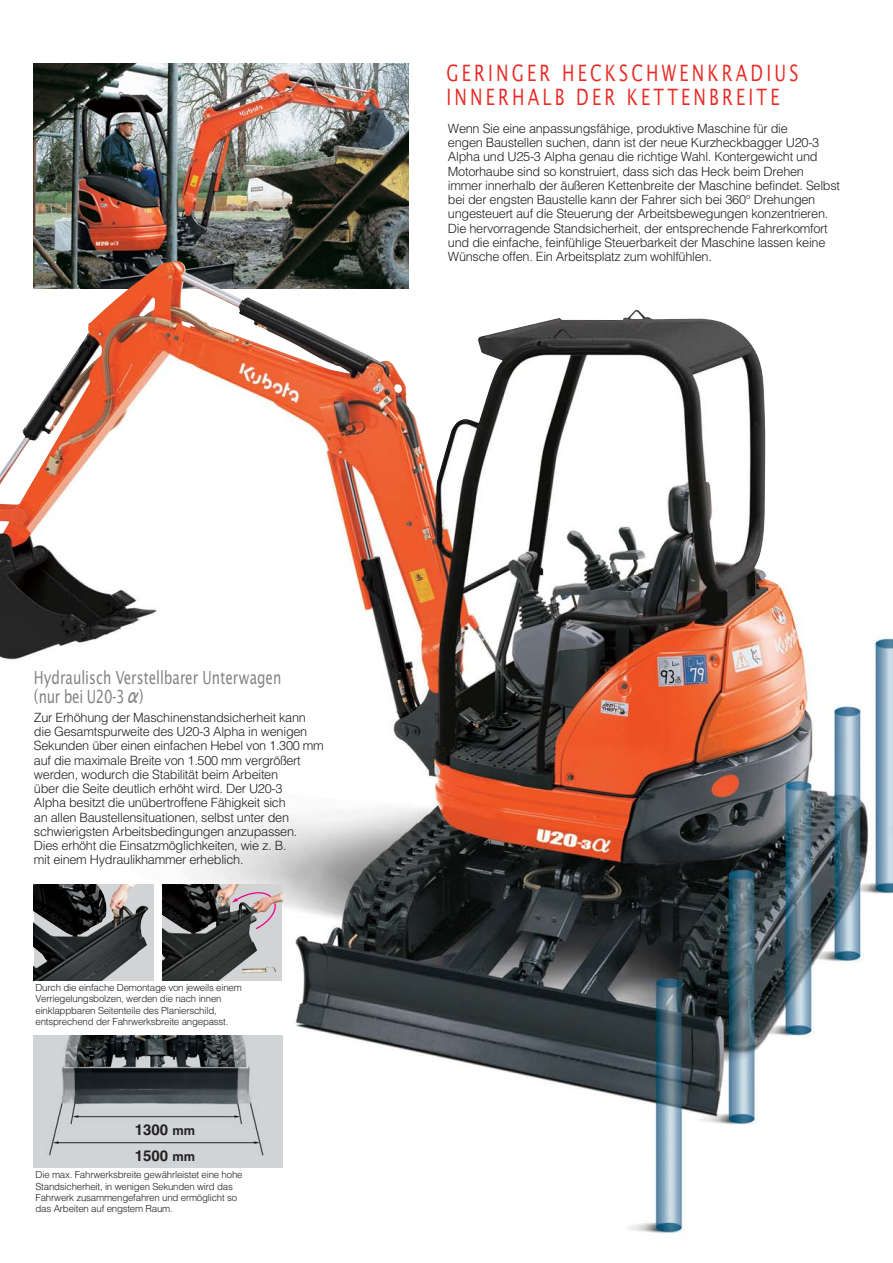
<style>
.page{position:relative;width:893px;height:1263px;background:#fff}
.page>*{position:absolute;margin:0;border:0;box-sizing:border-box;transform-origin:0 0}
.t1{font:22.5px/24px "Lucida Sans";letter-spacing:.19em;color:#e82b25;scale:.75 1}
.t2{font:18px/19.5px "Lucida Sans";color:#808285;scale:.75 1}
.t3{font:700 15px "Helvetica";color:#231f20}
.t4{font:300 12.75px/14.2px "Helvetica";letter-spacing:-.02em;color:#231f20}
.t5{font:300 9.75px/11.2px "Helvetica";letter-spacing:-.02em;color:#231f20}
.s1{font-family:"Gothic BBB Medium 90 msp RKSJ H";font-size:25.2px}
.s2{font-size:12.75px}
</style>
<div class="page">
<img style="left:34px;top:64px;width:374px;height:197px">
<img style="left:0;top:261px;width:893px;height:976px">
<img style="left:34px;top:1036px;width:248px;height:131px">
<div style="left:34px;top:884px;width:120px;height:96px;background:#d1d3d4"></div>
<img style="left:34px;top:884px;width:114px;height:96px">
<img style="left:162px;top:884px;width:120px;height:96px">
<div style="left:291px;top:674px;width:21px;height:7px;background:#fff"></div>
<h1 class="t1" style="left:446px;top:63px;width:471px">GERINGER HECKSCHWENKRADIUS<br>INNERHALB DER KETTENBREITE</h1>
<p class="t4" style="left:448px;top:123px;width:393px">Wenn Sie eine anpassungsfähige, produktive Maschine für die<br>engen Baustellen suchen, dann ist der neue Kurzheckbagger U20-3<br>Alpha und U25-3 Alpha genau die richtige Wahl. Kontergewicht und Motorhaube sind so konstruiert, dass sich das Heck beim Drehen immer innerhalb der äußeren Kettenbreite der Maschine befindet. Selbst bei der engsten Baustelle kann der Fahrer sich bei 360° Drehungen ungesteuert auf die Steuerung der Arbeitsbewegungen konzentrieren.<br>Die hervorragende Standsicherheit, der entsprechende Fahrerkomfort und die einfache, feinfühlige Steuerbarkeit der Maschine lassen keine Wünsche offen. Ein Arbeitsplatz zum wohlfühlen.</p>
<h2 class="t2" style="left:34px;top:669px;width:332px">Hydraulisch Verstellbarer Unterwagen (nur bei U20-3<span class="s1">α</span>)</h2>
<p class="t4" style="left:34px;top:711px;width:291px">Zur Erhöhung der Maschinenstandsicherheit kann die Gesamtspurweite des U20-3 Alpha in wenigen Sekunden über einen einfachen Hebel von 1.300 mm auf die maximale Breite von 1.500 mm vergrößert werden, wodurch die Stabilität beim Arbeiten<br>über die Seite deutlich erhöht wird. Der U20-3<br>Alpha besitzt die unübertroffene Fähigkeit sich<br>an allen Baustellensituationen, selbst unter den schwierigsten Arbeitsbedingungen anzupassen.<br>Dies erhöht die Einsatzmöglichkeiten, wie z. B.<br>mit einem Hydraulikhammer erheblich.</p>
<p class="t5" style="left:35px;top:983px;width:208px">Durch die einfache Demontage von jeweils einem Verriegelungsbolzen, werden die nach innen einklappbaren Seitenteile des Planierschild, entsprechend der Fahrwerksbreite angepasst.</p>
<p class="t3" style="left:135px;top:1124px;width:62px">1300 <span class="s2">mm</span></p>
<p class="t3" style="left:135px;top:1150px;width:62px">1500 <span class="s2">mm</span></p>
<p class="t5" style="left:36px;top:1170px;width:209px">Die max. Fahrwerksbreite gewährleistet eine hohe Standsicherheit, in wenigen Sekunden wird das Fahrwerk zusammengefahren und ermöglicht so das Arbeiten auf engstem Raum.</p>
</div>
